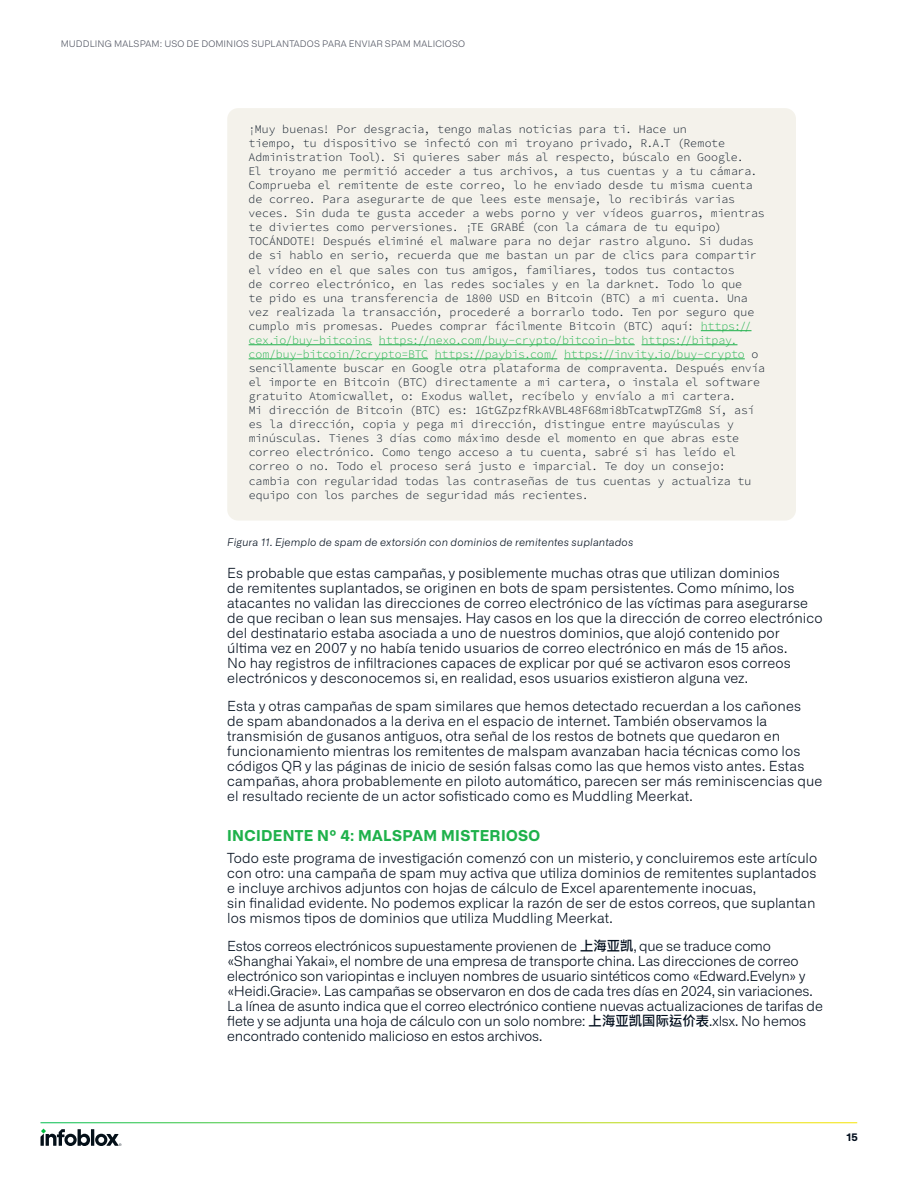
<style>
.page{position:relative;width:918px;height:1188px;background:#fff}
.page>*{position:absolute;margin:0;border:0;box-sizing:border-box;transform-origin:0 0}
.Heading_Level_1{font:700 15px "Alliance No.2";letter-spacing:.025em;color:#1eb14b}
.body_text{font:300 13.8px/15px "Alliance No.1";color:#030f1e}
.t1{font:300 11.55px/14.1px "Source Code Pro";letter-spacing:-.01em;color:#030f1e}
.Figure_Caption{font:italic 300 10.5px "Alliance No.1";letter-spacing:.01em;color:#030f1e}
.t2{font:700 10.5px "Alliance No.1";color:#030f1e}
.t3{font:300 9px "Alliance No.1";letter-spacing:.015em;color:#4d515e}
.s1{color:#1eb14b}
.s2{font-family:"Microsoft Jheng Hei";font-weight:700}
</style>
<div class="page">
<svg style="left:41px;top:1129px;width:80px;height:17px"></svg>
<div style="left:227px;top:108px;width:569px;height:413px;background:#f4f2eb;border-radius:11px"></div>
<hr style="left:701px;top:330px;width:51px;height:1px;background:#1eb14b">
<hr style="left:249px;top:344px;width:123px;height:1px;background:#1eb14b">
<hr style="left:379px;top:344px;width:256px;height:1px;background:#1eb14b">
<hr style="left:642px;top:344px;width:95px;height:1px;background:#1eb14b">
<hr style="left:249px;top:359px;width:179px;height:1px;background:#1eb14b">
<hr style="left:435px;top:359px;width:122px;height:1px;background:#1eb14b">
<hr style="left:564px;top:359px;width:181px;height:1px;background:#1eb14b">
<p class="t3" style="left:61px;top:39px;width:406px">MUDDLING MALSPAM: USO DE DOMINIOS SUPLANTADOS PARA ENVIAR SPAM MALICIOSO</p>
<p class="t1" style="left:249px;top:122px;width:518px">¡Muy buenas! Por desgracia, tengo malas noticias para ti. Hace un<br>tiempo, tu dispositivo se infectó con mi troyano privado, R.A.T (Remote Administration Tool). Si quieres saber más al respecto, búscalo en Google.<br>El troyano me permitió acceder a tus archivos, a tus cuentas y a tu cámara.<br>Comprueba el remitente de este correo, lo he enviado desde tu misma cuenta de correo. Para asegurarte de que lees este mensaje, lo recibirás varias veces. Sin duda te gusta acceder a webs porno y ver vídeos guarros, mientras te diviertes como perversiones. ¡TE GRABÉ (con la cámara de tu equipo)<br>TOCÁNDOTE! Después eliminé el malware para no dejar rastro alguno. Si dudas de si hablo en serio, recuerda que me bastan un par de clics para compartir el vídeo en el que sales con tus amigos, familiares, todos tus contactos<br>de correo electrónico, en las redes sociales y en la darknet. Todo lo que<br>te pido es una transferencia de 1800 USD en Bitcoin (BTC) a mi cuenta. Una vez realizada la transacción, procederé a borrarlo todo. Ten por seguro que cumplo mis promesas. Puedes comprar fácilmente Bitcoin (BTC) aquí: <span class="s1">https:// cex.io/buy-bitcoins https://nexo.com/buy-crypto/bitcoin-btc https://bitpay. com/buy-bitcoin/?crypto=BTC https://paybis.com/ https://invity.io/buy-crypto</span> o sencillamente buscar en Google otra plataforma de compraventa. Después envía el importe en Bitcoin (BTC) directamente a mi cartera, o instala el software gratuito Atomicwallet, o: Exodus wallet, recíbelo y envíalo a mi cartera.<br>Mi dirección de Bitcoin (BTC) es: 1GtGZpzfRkAVBL48F68mi8bTcatwpTZGm8 Sí, así es la dirección, copia y pega mi dirección, distingue entre mayúsculas y minúsculas. Tienes 3 días como máximo desde el momento en que abras este correo electrónico. Como tengo acceso a tu cuenta, sabré si has leído el correo o no. Todo el proceso será justo e imparcial. Te doy un consejo: cambia con regularidad todas las contraseñas de tus cuentas y actualiza tu equipo con los parches de seguridad más recientes.</p>
<p class="Figure_Caption" style="left:227px;top:536px;width:408px">Figura 11. Ejemplo de spam de extorsión con dominios de remitentes suplantados</p>
<p class="body_text" style="left:227px;top:565px;width:597px">Es probable que estas campañas, y posiblemente muchas otras que utilizan dominios<br>de remitentes suplantados, se originen en bots de spam persistentes. Como mínimo, los atacantes no validan las direcciones de correo electrónico de las víctimas para asegurarse de que reciban o lean sus mensajes. Hay casos en los que la dirección de correo electrónico del destinatario estaba asociada a uno de nuestros dominios, que alojó contenido por última vez en 2007 y no había tenido usuarios de correo electrónico en más de 15 años.<br>No hay registros de infiltraciones capaces de explicar por qué se activaron esos correos electrónicos y desconocemos si, en realidad, esos usuarios existieron alguna vez.</p>
<p class="body_text" style="left:227px;top:699px;width:596px">Esta y otras campañas de spam similares que hemos detectado recuerdan a los cañones<br>de spam abandonados a la deriva en el espacio de internet. También observamos la transmisión de gusanos antiguos, otra señal de los restos de botnets que quedaron en funcionamiento mientras los remitentes de malspam avanzaban hacia técnicas como los códigos QR y las páginas de inicio de sesión falsas como las que hemos visto antes. Estas campañas, ahora probablemente en piloto automático, parecen ser más reminiscencias que el resultado reciente de un actor sofisticado como es Muddling Meerkat.</p>
<p class="Heading_Level_1" style="left:227px;top:825px;width:314px">INCIDENTE Nº 4: MALSPAM MISTERIOSO</p>
<p class="body_text" style="left:227px;top:850px;width:592px">Todo este programa de investigación comenzó con un misterio, y concluiremos este artículo con otro: una campaña de spam muy activa que utiliza dominios de remitentes suplantados e incluye archivos adjuntos con hojas de cálculo de Excel aparentemente inocuas,<br>sin finalidad evidente. No podemos explicar la razón de ser de estos correos, que suplantan los mismos tipos de dominios que utiliza Muddling Meerkat.</p>
<p class="body_text" style="left:227px;top:939px;width:597px">Estos correos electrónicos supuestamente provienen de <span class="s2">上海亚凯</span>, que se traduce como «Shanghai Yakai», el nombre de una empresa de transporte china. Las direcciones de correo electrónico son variopintas e incluyen nombres de usuario sintéticos como «Edward.Evelyn» y «Heidi.Gracie». Las campañas se observaron en dos de cada tres días en 2024, sin variaciones.<br>La línea de asunto indica que el correo electrónico contiene nuevas actualizaciones de tarifas de flete y se adjunta una hoja de cálculo con un solo nombre: <span class="s2">上海亚凯国际运价表</span>.xlsx. No hemos encontrado contenido malicioso en estos archivos.</p>
<p class="t2" style="left:846px;top:1130px;width:13px">15</p>
</div>
